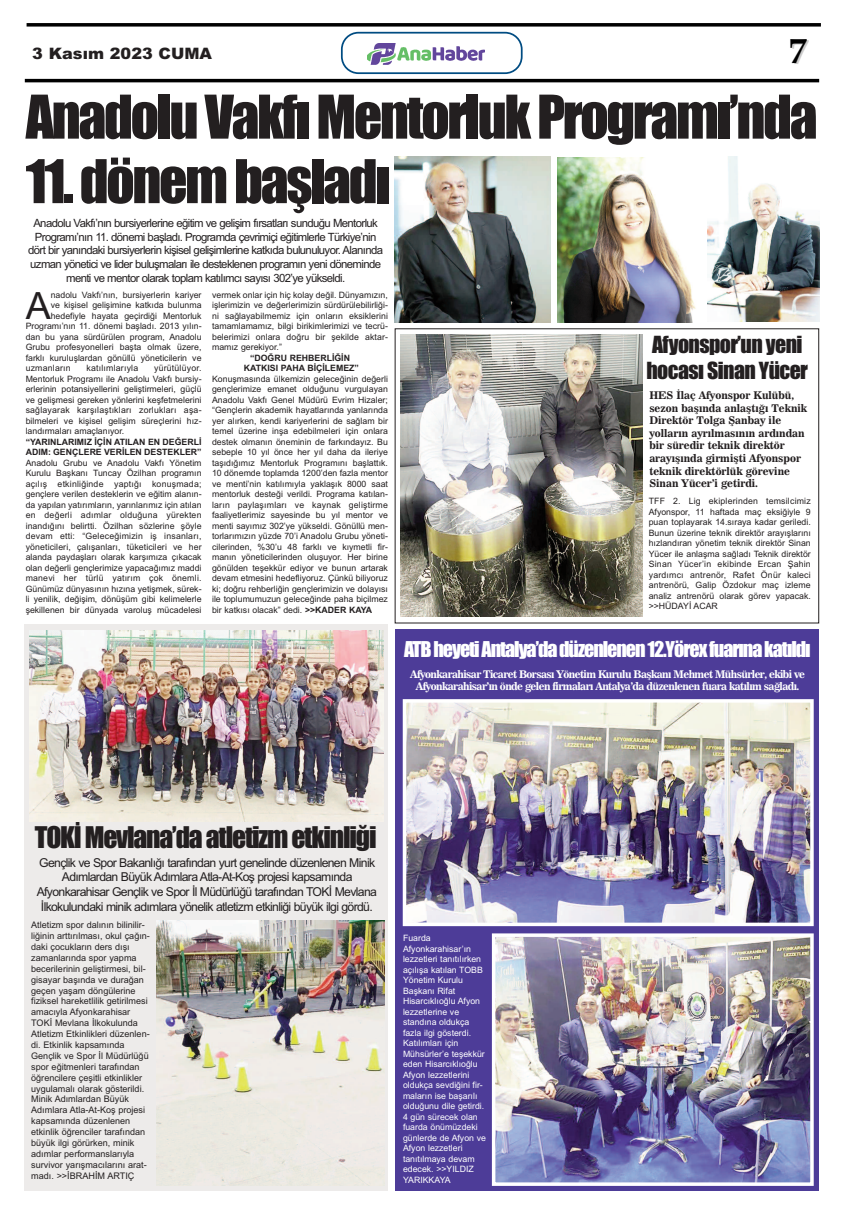
<style>
.page{position:relative;width:844px;height:1216px;background:#fff}
.page>*{position:absolute;margin:0;border:0;box-sizing:border-box;transform-origin:0 0}
.t1{font:55.65px/64.5px "Impact";letter-spacing:-.045em;color:#231f20}
.t2{font:37.54px "Arial";color:#231f20}
.t3{font:700 36.57px "Palatino";color:#000}
.t4{font:27.56px "Impact";letter-spacing:-.045em;color:#231f20}
.t5{font:21.79px/26.2px "Impact";letter-spacing:-.025em;color:#231f20}
.t6{font:20.12px "Impact";letter-spacing:-.055em;color:#fff}
.t7{font:900 15.75px "Arial";color:#231f20}
.t8{font:12.25px/14.7px "Arial";letter-spacing:-.055em;color:#231f20;text-align:center}
.t9{font:11.38px/13.7px "Arial";letter-spacing:-.055em;color:#231f20;text-align:center}
.t10{font:10.5px/12.6px "News 706 BT Bold C";color:#231f20}
.t11{font:10.5px/12.6px "News 706 BT Bold C";letter-spacing:-.055em;color:#fff;text-align:center}
.t12{font:9.1px/10.8px "Arial";color:#231f20}
.t13{font:8.75px/10.5px "Arial";color:#231f20;text-align:justify}
.t14{font:8.75px/10.5px "Arial";color:#fff}
.t15{font:700 8.75px/10.5px "Arial";color:#231f20}
.t16{font:8.75px "Arial";letter-spacing:.02em;color:#231f20}
.s1{font-weight:700}
</style>
<div class="page">
<svg style="left:27px;top:23px;width:793px;height:4px;background:#1f1f1f"></svg>
<hr style="left:25px;top:79px;width:794px;height:3px;background:#000">
<svg style="left:341px;top:32px;width:181px;height:42px"></svg>
<img style="left:367px;top:41px;width:117px;height:26px">
<img style="left:394px;top:157px;width:156px;height:165px">
<img style="left:557px;top:158px;width:139px;height:164px">
<div style="left:707px;top:156px;width:112px;height:169px;background:linear-gradient(to right,#fff,#fff)"></div>
<img style="left:707px;top:156px;width:112px;height:165px">
<div style="left:25px;top:624px;width:363px;height:567px;background:#edebea"></div>
<img style="left:30px;top:630px;width:353px;height:191px">
<img style="left:156px;top:920px;width:228px;height:265px">
<img style="left:400px;top:334px;width:242px;height:282px">
<div style="left:395px;top:629px;width:424px;height:562px;background:#4d3c98"></div>
<img style="left:407px;top:704px;width:401px;height:217px">
<div style="left:402px;top:699px;width:411px;height:227px;border:4px solid #fff"></div>
<img style="left:496px;top:938px;width:312px;height:242px">
<div style="left:491px;top:933px;width:322px;height:252px;border:4px solid #fff"></div>
<h3 class="t7" style="left:32px;top:44px;width:181px">3 Kasım 2023 CUMA</h3>
<h3 class="t3" style="left:788px;top:28px;width:20px">7</h3>
<h1 class="t1" style="left:26px;top:87px;width:793px">AnadoluVakfıMentorlukProgramı’nda<br>11.dönembaşladı</h1>
<p class="t9" style="left:28px;top:216px;width:356px">Anadolu Vakfı’nın bursiyerlerine eğitim ve gelişim fırsatları sunduğu Mentorluk Programı’nın 11. dönemi başladı. Programda çevrimiçi eğitimlerle Türkiye’nin dört bir yanındaki bursiyerlerin kişisel gelişimlerine katkıda bulunuluyor. Alanında uzman yönetici ve lider buluşmaları ile desteklenen programın yeni döneminde menti ve mentor olarak toplam katılımcı sayısı 302’ye yükseldi.</p>
<h2 class="t2" style="left:26px;top:284px;width:27px">A</h2>
<p class="t13" style="left:51px;top:289px;width:152px">nadolu Vakfı’nın, bursiyerlerin kariyer</p>
<p class="t13" style="left:212px;top:289px;width:177px">vermek onlar için hiç kolay değil. Dünyamızın, işlerimizin ve değerlerimizin sürdürülebilirliği&shy;ni sağlayabilmemiz için onların eksiklerini tamamlamamız, bilgi birikimlerimizi ve tecrü&shy;belerimizi onlara doğru bir şekilde aktar&shy;mamız gerekiyor.”</p>
<p class="t15" style="left:244px;top:352px;width:117px;text-align:center">“DOĞRU REHBERLİĞİN<br>KATKISI PAHA BİÇİLEMEZ”</p>
<p class="t13" style="left:212px;top:373px;width:177px">Konuşmasında ülkemizin geleceğinin değerli gençlerimize emanet olduğunu vurgulayan Anadolu Vakfı Genel Müdürü Evrim Hizaler; “Gençlerin akademik hayatlarında yanlarında yer alırken, kendi kariyerlerini de sağlam bir temel üzerine inşa edebilmeleri için onlara destek olmanın öneminin de farkındayız. Bu sebeple 10 yıl önce her yıl daha da ileriye taşıdığımız Mentorluk Programını başlattık.<br>10 dönemde toplamda 1200’den fazla mentor ve menti’nin katılımıyla yaklaşık 8000 saat mentorluk desteği verildi. Programa katılan&shy;ların paylaşımları ve kaynak geliştirme faaliyetlerimiz sayesinde bu yıl mentor ve menti sayımız 302’ye yükseldi. Gönüllü men&shy;torlarımızın yüzde 70’i Anadolu Grubu yöneti&shy;cilerinden, %30’u 48 farklı ve kıymetli fir&shy;manın yöneticilerinden oluşuyor. Her birine gönülden teşekkür ediyor ve bunun artarak devam etmesini hedefliyoruz. Çünkü biliyoruz ki; doğru rehberliğin gençlerimizin ve dolayısı ile toplumumuzun geleceğinde paha biçilmez bir katkısı olacak” dedi. <span class="s1">&gt;&gt;KADER KAYA</span></p>
<p class="t13" style="left:51px;top:300px;width:152px">ve kişisel gelişimine katkıda bulunma</p>
<p class="t13" style="left:51px;top:310px;width:152px">hedefiyle hayata geçirdiği Mentorluk</p>
<p class="t13" style="left:26px;top:321px;width:177px">Programı’nın 11. dönemi başladı. 2013 yılın-</p>
<p class="t13" style="left:26px;top:331px;width:177px">dan bu yana sürdürülen program, Anadolu</p>
<p class="t13" style="left:26px;top:342px;width:177px">Grubu profesyonelleri başta olmak üzere,</p>
<p class="t13" style="left:26px;top:352px;width:177px">farklı kuruluşlardan gönüllü yöneticilerin ve</p>
<p class="t16" style="left:26px;top:363px;width:47px">uzmanların</p>
<p class="t16" style="left:87px;top:363px;width:53px">katılımlarıyla</p>
<p class="t13" style="left:26px;top:363px;width:177px;text-indent:128px">yürütülüyor.<br>Mentorluk Programı ile Anadolu Vakfı bursiy&shy;erlerinin potansiyellerini geliştirmeleri, güçlü ve gelişmesi gereken yönlerini keşfetmelerini sağlayarak karşılaştıkları zorlukları aşa&shy;bilmeleri ve kişisel gelişim süreçlerini hız&shy;landırmaları amaçlanıyor.</p>
<p class="t15" style="left:26px;top:436px;width:177px">“YARINLARIMIZ İÇİN ATILAN EN DEĞERLİ<br>ADIM: GENÇLERE VERİLEN DESTEKLER”</p>
<p class="t13" style="left:26px;top:457px;width:177px">Anadolu Grubu ve Anadolu Vakfı Yönetim Kurulu Başkanı Tuncay Özilhan programın açılış etkinliğinde yaptığı konuşmada; gençlere verilen desteklerin ve eğitim alanın&shy;da yapılan yatırımların, yarınlarımız için atılan en değerli adımlar olduğuna yürekten inandığını belirtti. Özilhan sözlerine şöyle devam etti: “Geleceğimizin iş insanları, yöneticileri, çalışanları, tüketicileri ve her alanda paydaşları olarak karşımıza çıkacak olan değerli gençlerimize yapacağımız maddi manevi her türlü yatırım çok önemli.<br>Günümüz dünyasının hızına yetişmek, sürek&shy;li yenilik, değişim, dönüşüm gibi kelimelerle şekillenen bir dünyada varoluş mücadelesi</p>
<h3 class="t5" style="left:646px;top:333px;width:163px">Afyonspor’un yeni hocası Sinan Yücer</h3>
<p class="t10" style="left:649px;top:389px;width:159px">HES İlaç Afyonspor Kulübü, sezon başında anlaştığı Teknik<br>Direktör Tolga Şanbay ile yolların ayrılmasının ardından bir süredir teknik direktör arayışında girmişti Afyonspor teknik direktörlük görevine<br>Sinan Yücer’i getirdi.</p>
<p class="t13" style="left:648px;top:495px;width:163px">TFF 2. Lig ekiplerinden temsilcimiz Afyonspor, 11 haftada maç eksiğiyle 9 puan toplayarak 14.sıraya kadar geriledi.<br>Bunun üzerine teknik direktör arayışlarını hızlandıran yönetim teknik direktör Sinan Yücer ile anlaşma sağladı Teknik direktör Sinan Yücer’in ekibinde Ercan Şahin yardımcı antrenör, Rafet Önür kaleci antrenörü, Galip Özdokur maç izleme analiz antrenörü olarak görev yapacak. &gt;&gt;HÜDAYİ ACAR</p>
<h3 class="t6" style="left:404px;top:638px;width:408px">ATBheyetiAntalya’dadüzenlenen12.Yörexfuarınakatıldı</h3>
<p class="t11" style="left:410px;top:668px;width:396px">Afyonkarahisar Ticaret Borsası Yönetim Kurulu Başkanı Mehmet Mühsürler, ekibi ve<br>Afyonkarahisar’ın önde gelen firmaları Antalya’da düzenlenen fuara katılım sağladı.</p>
<h3 class="t4" style="left:35px;top:822px;width:343px">TOKİMevlana’daatletizmetkinliği</h3>
<p class="t8" style="left:37px;top:854px;width:341px">Gençlik ve Spor Bakanlığı tarafından yurt genelinde düzenlenen Minik Adımlardan Büyük Adımlara Atla-At-Koş projesi kapsamında Afyonkarahisar Gençlik ve Spor İl Müdürlüğü tarafından TOKİ Mevlana İlkokulundaki minik adımlara yönelik atletizm etkinliği büyük ilgi gördü.</p>
<p class="t12" style="left:31px;top:919px;width:120px">Atletizm spor dalının bilinilir&shy;liğinin arttırılması, okul çağın&shy;daki çocukların ders dışı zamanlarında spor yapma becerilerinin geliştirmesi, bil&shy;gisayar başında ve durağan geçen yaşam döngülerine fiziksel hareketlilik getirilmesi amacıyla Afyonkarahisar<br>TOKİ Mevlana İlkokulunda<br>Atletizm Etkinlikleri düzenlen&shy;di. Etkinlik kapsamında<br>Gençlik ve Spor İl Müdürlüğü spor eğitmenleri tarafından öğrencilere çeşitli etkinlikler uygulamalı olarak gösterildi.<br>Minik Adımlardan Büyük<br>Adımlara Atla-At-Koş projesi kapsamında düzenlenen etkinlik öğrenciler tarafından büyük ilgi görürken, minik adımlar performanslarıyla survivor yarışmacılarını arat&shy;madı. &gt;&gt;İBRAHİM ARTIÇ</p>
<p class="t14" style="left:403px;top:932px;width:84px">Fuarda<br>Afyonkarahisar’ın lezzetleri tanıtılırken açılışa katılan TOBB<br>Yönetim Kurulu<br>Başkanı Rifat<br>Hisarcıklıoğlu Afyon lezzetlerine ve standına oldukça fazla ilgi gösterdi.<br>Katılımları için<br>Mühsürler’e teşekkür eden Hisarcıklıoğlu<br>Afyon lezzetlerini oldukça sevdiğini fir&shy;maların ise başarılı olduğunu dile getirdi.<br>4 gün sürecek olan fuarda önümüzdeki günlerde de Afyon ve<br>Afyon lezzetleri tanıtılmaya devam edecek. &gt;&gt;YILDIZ<br>YARIKKAYA</p>
</div>
